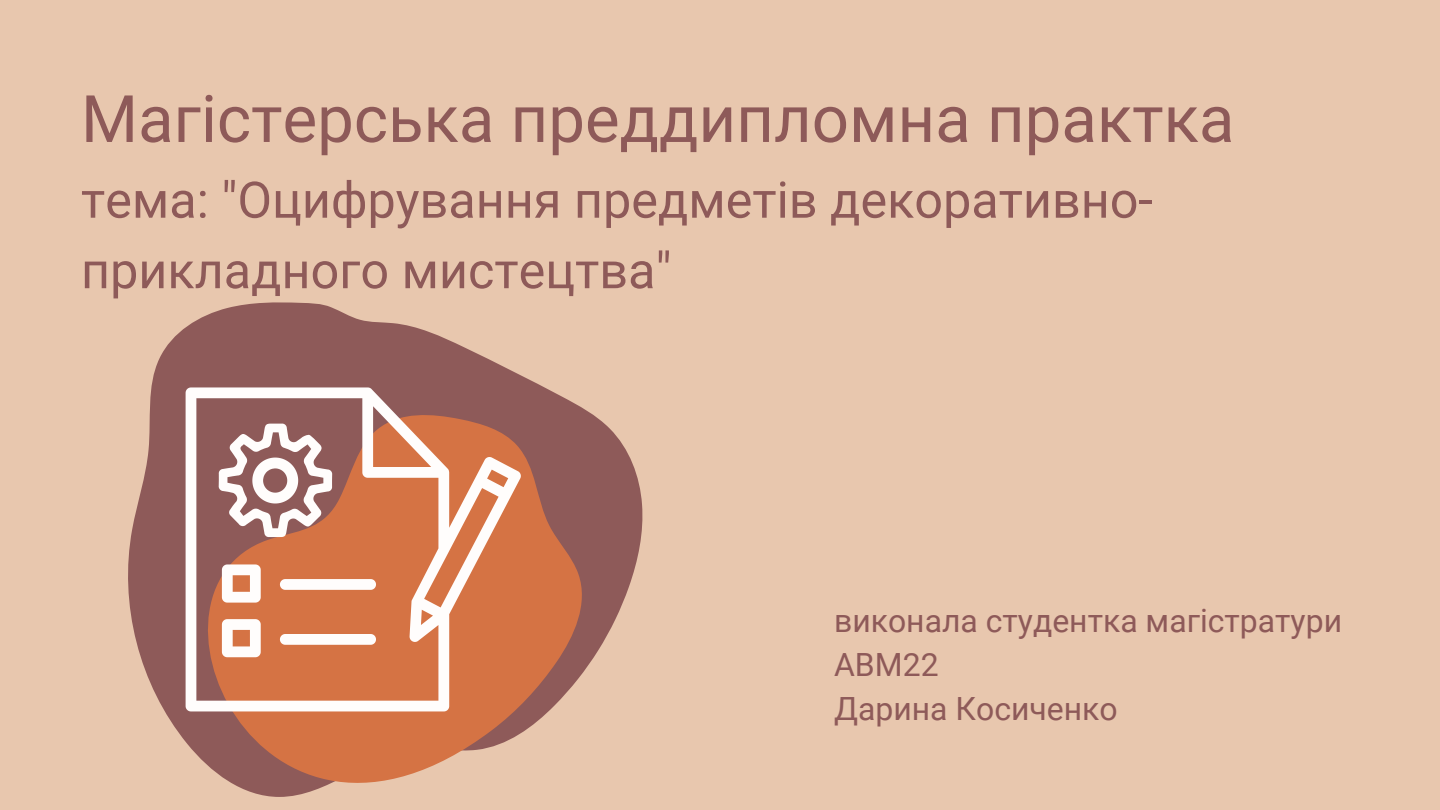
<style>
.page{position:relative;width:1440px;height:810px;background:#e8c7ae}
.page>*{position:absolute;margin:0;border:0;box-sizing:border-box;transform-origin:0 0}
.t1{font:65.4px "Roboto";color:#8e5a59}
.t2{font:50.4px/70.5px "Roboto";color:#8e5a59}
.t3{font:32px/44.2px "Roboto";color:#8e5a59}
</style>
<div class="page">
<svg style="left:150px;top:302px;width:493px;height:362px;fill:#8e5a59"></svg>
<svg style="left:128px;top:411px;width:461px;height:386px"></svg>
<svg style="left:186px;top:387px;width:335px;height:324px;background:#ce8e75"></svg>
<p class="t1" style="left:81px;top:81px;width:1155px">Магістерська преддипломна практка</p>
<p class="t2" style="left:81px;top:165px;width:1073px">тема: "Оцифрування предметів декоративно&shy;прикладного мистецтва"</p>
<p class="t3" style="left:834px;top:599px;width:510px">виконала студентка магістратури<br>АВМ22</p>
<p class="t3" style="left:834px;top:687px;width:285px">Дарина Косиченко</p>
</div>
